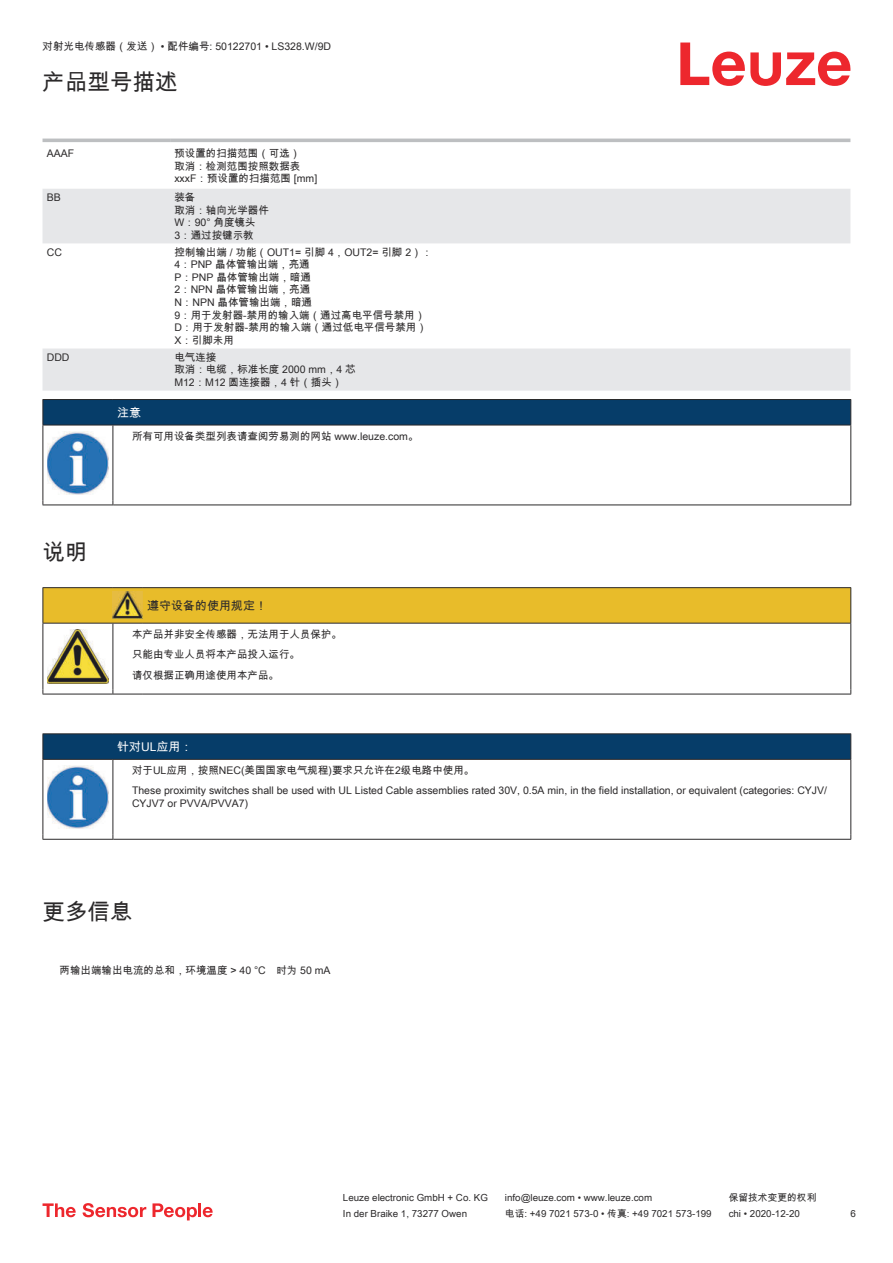
<style>
.page{position:relative;width:893px;height:1263px;background:#fff}
.page>*{position:absolute;margin:0;border:0;box-sizing:border-box;transform-origin:0 0}
.t1{font:22.5px "Arial Unicode MS";color:#2b292a}
.t2{font:12px "Arial Unicode MS";color:#2b292a}
.t3{font:12px "Arial Unicode MS";color:#fff}
.t4{font:10.5px/12.6px "Arial Unicode MS";color:#2b292a}
.t5{font:9.75px "Arial Unicode MS";color:#2b292a}
</style>
<div class="page">
<svg style="left:680px;top:43px;width:170px;height:43px"></svg>
<svg style="left:43px;top:138px;width:807px;height:1px"></svg>
<svg style="left:43px;top:189px;width:807px;height:202px"></svg>
<hr style="left:43px;top:139px;width:127px;height:3px;background:#bdbfc1">
<hr style="left:170px;top:139px;width:680px;height:3px;background:#bdbfc1">
<svg style="left:43px;top:1203px;width:33px;height:14px"></svg>
<svg style="left:83px;top:1203px;width:63px;height:14px"></svg>
<svg style="left:153px;top:1203px;width:44px;height:17px"></svg>
<hr style="left:198px;top:1203px;width:3px;height:14px;background:#ed272d">
<svg style="left:203px;top:1207px;width:10px;height:10px"></svg>
<hr style="left:43px;top:425px;width:70px;height:1px;background:#2b292a">
<svg style="left:43px;top:399px;width:808px;height:26px;background:#083b65"></svg>
<hr style="left:113px;top:425px;width:738px;height:1px;background:#2b292a">
<hr style="left:43px;top:425px;width:1px;height:75px;background:#2b292a">
<hr style="left:113px;top:425px;width:1px;height:75px;background:#2b292a">
<hr style="left:850px;top:425px;width:1px;height:75px;background:#2b292a">
<hr style="left:43px;top:504px;width:70px;height:1px;background:#2b292a">
<hr style="left:113px;top:504px;width:738px;height:1px;background:#2b292a">
<img style="left:47px;top:431px;width:61px;height:63px">
<hr style="left:43px;top:587px;width:70px;height:1px;background:#2b292a">
<hr style="left:113px;top:587px;width:30px;height:1px;background:#2b292a">
<hr style="left:143px;top:587px;width:708px;height:1px;background:#2b292a">
<hr style="left:43px;top:694px;width:70px;height:1px;background:#2b292a">
<hr style="left:113px;top:694px;width:30px;height:1px;background:#2b292a">
<hr style="left:143px;top:694px;width:708px;height:1px;background:#2b292a">
<svg style="left:43px;top:588px;width:808px;height:106px"></svg>
<svg style="left:44px;top:813px;width:806px;height:26px"></svg>
<hr style="left:43px;top:733px;width:70px;height:1px;background:#2b292a">
<hr style="left:113px;top:733px;width:738px;height:1px;background:#2b292a">
<hr style="left:43px;top:760px;width:1px;height:75px;background:#2b292a">
<hr style="left:113px;top:760px;width:1px;height:75px;background:#2b292a">
<hr style="left:850px;top:760px;width:1px;height:75px;background:#2b292a">
<hr style="left:43px;top:839px;width:70px;height:1px;background:#2b292a">
<hr style="left:113px;top:839px;width:738px;height:1px;background:#2b292a">
<img style="left:47px;top:813px;width:61px;height:15px">
<svg style="left:43px;top:734px;width:808px;height:79px"></svg>
<p class="t4" style="left:43px;top:40px;width:290px">对射光电传感器（发送） • 配件编号: 50122701 • LS328.W/9D</p>
<h1 class="t1" style="left:43px;top:66px;width:136px">产品型号描述</h1>
<p class="t4" style="left:47px;top:147px;width:29px">AAAF</p>
<p class="t4" style="left:174px;top:147px;width:144px">预设置的扫描范围（可选）<br>取消：检测范围按照数据表xxxF：预设置的扫描范围 [mm]</p>
<p class="t4" style="left:47px;top:191px;width:16px">BB</p>
<p class="t4" style="left:174px;top:191px;width:96px">装备<br>取消：轴向光学器件<br>W：90° 角度镜头<br>3：通过按键示教</p>
<p class="t4" style="left:47px;top:245px;width:17px">CC</p>
<p class="t4" style="left:174px;top:245px;width:259px">控制输出端 / 功能（OUT1= 引脚 4，OUT2= 引脚 2）：<br>4：PNP 晶体管输出端，亮通<br>P：PNP 晶体管输出端，暗通<br>2：NPN 晶体管输出端，亮通<br>N：NPN 晶体管输出端，暗通<br>9：用于发射器-禁用的输入端（通过高电平信号禁用）<br>D：用于发射器-禁用的输入端（通过低电平信号禁用）<br>X：引脚未用</p>
<p class="t4" style="left:47px;top:350px;width:24px">DDD</p>
<p class="t4" style="left:174px;top:350px;width:183px">电气连接<br>取消：电缆，标准长度 2000 mm，4 芯<br>M12：M12 圆连接器，4 针（插头）</p>
<p class="t3" style="left:117px;top:404px;width:25px">注意</p>
<p class="t4" style="left:132px;top:430px;width:288px">所有可用设备类型列表请查阅劳易测的网站 www.leuze.com。</p>
<h1 class="t1" style="left:43px;top:536px;width:46px">说明</h1>
<p class="t2" style="left:147px;top:597px;width:121px">遵守设备的使用规定！</p>
<p class="t4" style="left:132px;top:624px;width:211px;line-height:20.2px">本产品并非安全传感器，无法用于人员保护。只能由专业人员将本产品投入运行。<br>请仅根据正确用途使用本产品。</p>
<p class="t3" style="left:117px;top:738px;width:77px">针对UL应用：</p>
<p class="t4" style="left:132px;top:760px;width:697px;line-height:20.2px">对于UL应用，按照NEC(美国国家电气规程)要求只允许在2级电路中使用。<br>These proximity switches shall be used with UL Listed Cable assemblies rated 30V, 0.5A min, in the field installation, or equivalent (categories: CYJV/</p>
<p class="t4" style="left:132px;top:797px;width:118px">CYJV7 or PVVA/PVVA7)</p>
<h1 class="t1" style="left:43px;top:895px;width:91px">更多信息</h1>
<p class="t4" style="left:60px;top:963px;width:273px">两输出端输出电流的总和，环境温度 &gt; 40 °C　时为 50 mA</p>
<p class="t5" style="left:343px;top:1191px;width:146px">Leuze electronic GmbH + Co. KG</p>
<p class="t5" style="left:505px;top:1191px;width:149px">info@leuze.com • www.leuze.com</p>
<p class="t5" style="left:729px;top:1191px;width:89px">保留技术变更的权利</p>
<p class="t5" style="left:343px;top:1206px;width:126px">In der Braike 1, 73277 Owen</p>
<p class="t5" style="left:505px;top:1206px;width:208px">电话: +49 7021 573-0 • 传真: +49 7021 573-199</p>
<p class="t5" style="left:729px;top:1206px;width:73px">chi • 2020-12-20</p>
<p class="t5" style="left:850px;top:1209px;width:7px">6</p>
</div>
